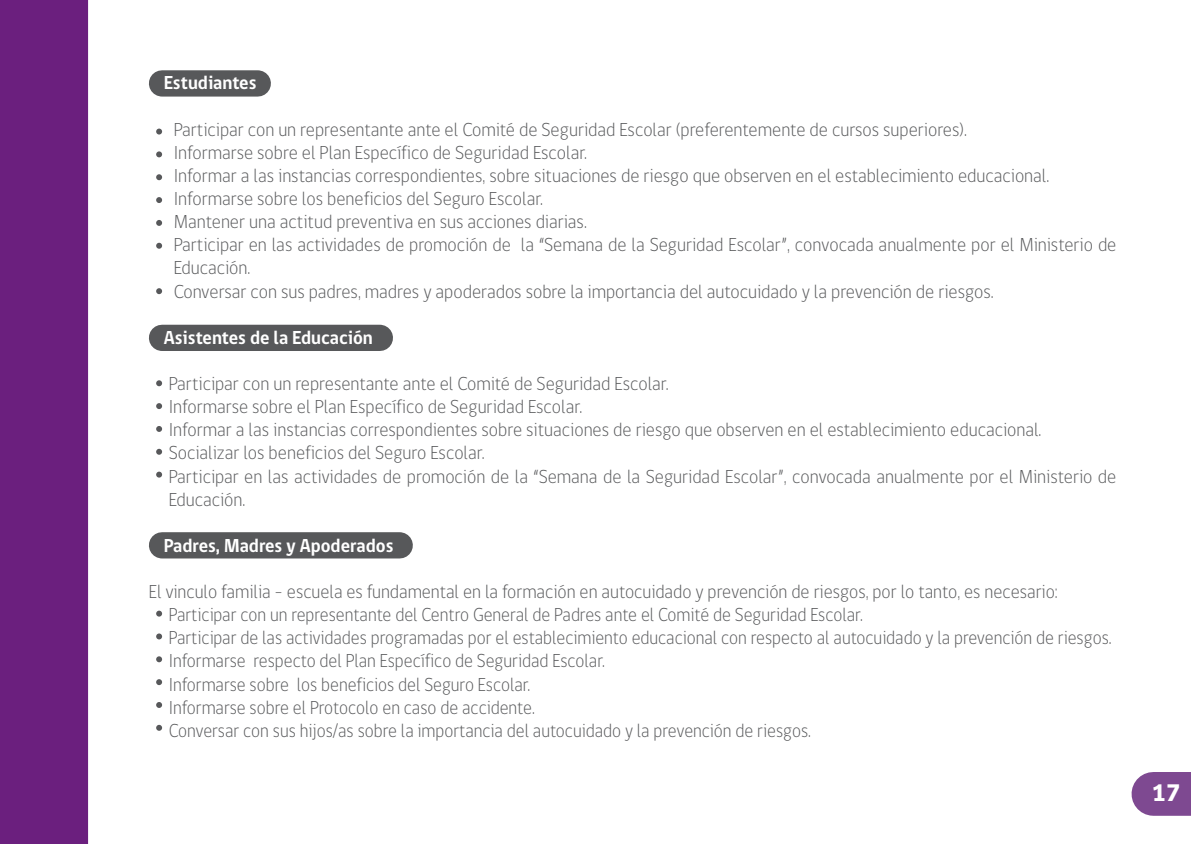
<style>
.page{position:relative;width:1191px;height:844px;background:#fff}
.page>*{position:absolute;margin:0;border:0;box-sizing:border-box;transform-origin:0 0}
.t1{font:800 24.5px "gob CL";color:#fff}
.t2{font:300 19.25px/23.1px "gob CL";color:#57585a;scale:.95 1}
.t3{font:300 19.25px "gob CL";color:#57585a;scale:.92 1}
.t4{font:300 19.25px "gob CL";color:#57585a;scale:.94 1}
.t5{font:700 19.25px "gob CL";color:#fff;scale:.95 1}
</style>
<div class="page">
<div style="left:1153px;top:771px;width:38px;height:44px;background:#7e4991"></div>
<div style="left:0;top:0;width:88px;height:843px;background:#6b1f7e"></div>
<div style="left:162px;top:70px;width:96px;height:26px;background:#57585a"></div>
<div style="left:162px;top:324px;width:218px;height:27px;background:#57585a"></div>
<div style="left:162px;top:532px;width:238px;height:26px;background:#57585a"></div>
<svg style="left:156px;top:128px;width:6px;height:6px"></svg>
<svg style="left:156px;top:151px;width:6px;height:6px"></svg>
<svg style="left:156px;top:174px;width:6px;height:6px"></svg>
<svg style="left:156px;top:197px;width:6px;height:6px"></svg>
<svg style="left:156px;top:220px;width:6px;height:6px"></svg>
<svg style="left:156px;top:243px;width:6px;height:6px"></svg>
<svg style="left:156px;top:610px;width:6px;height:6px"></svg>
<svg style="left:156px;top:633px;width:6px;height:6px"></svg>
<svg style="left:156px;top:656px;width:6px;height:6px"></svg>
<svg style="left:156px;top:679px;width:6px;height:6px"></svg>
<svg style="left:156px;top:702px;width:6px;height:5px"></svg>
<svg style="left:156px;top:724px;width:6px;height:6px"></svg>
<svg style="left:156px;top:380px;width:6px;height:6px"></svg>
<svg style="left:156px;top:403px;width:6px;height:6px"></svg>
<svg style="left:156px;top:426px;width:6px;height:6px"></svg>
<svg style="left:156px;top:448px;width:6px;height:6px"></svg>
<svg style="left:156px;top:471px;width:6px;height:6px"></svg>
<svg style="left:156px;top:288px;width:6px;height:6px"></svg>
<p class="t5" style="left:164px;top:70px;width:99px">Estudiantes</p>
<p class="t2" style="left:174px;top:118px;width:836px">Participar con un representante ante el Comité de Seguridad Escolar (preferentemente de cursos superiores).</p>
<p class="t2" style="left:174px;top:141px;width:437px">Informarse sobre el Plan Específico de Seguridad Escolar.</p>
<p class="t2" style="left:174px;top:164px;width:923px">Informar a las instancias correspondientes, sobre situaciones de riesgo que observen en el establecimiento educacional.</p>
<p class="t2" style="left:174px;top:187px;width:390px">Informarse sobre los beneficios del Seguro Escolar.</p>
<p class="t2" style="left:174px;top:211px;width:436px">Mantener una actitud preventiva en sus acciones diarias.</p>
<p class="t2" style="left:174px;top:234px;width:994px">Participar en las actividades de promoción de la “Semana de la Seguridad Escolar”, convocada anualmente por el Ministerio de<br>Educación.</p>
<p class="t2" style="left:174px;top:280px;width:864px">Conversar con sus padres, madres y apoderados sobre la importancia del autocuidado y la prevención de riesgos.</p>
<p class="t5" style="left:164px;top:324px;width:221px">Asistentes de la Educación</p>
<p class="t2" style="left:169px;top:372px;width:528px">Participar con un representante ante el Comité de Seguridad Escolar.</p>
<p class="t2" style="left:169px;top:395px;width:437px">Informarse sobre el Plan Específico de Seguridad Escolar.</p>
<p class="t2" style="left:169px;top:418px;width:920px">Informar a las instancias correspondientes sobre situaciones de riesgo que observen en el establecimiento educacional.</p>
<p class="t2" style="left:169px;top:442px;width:334px">Socializar los beneficios del Seguro Escolar.</p>
<p class="t2" style="left:169px;top:465px;width:999px">Participar en las actividades de promoción de la “Semana de la Seguridad Escolar”, convocada anualmente por el Ministerio de<br>Educación.</p>
<p class="t5" style="left:164px;top:532px;width:243px">Padres, Madres y Apoderados</p>
<p class="t4" style="left:149px;top:578px;width:968px">El vinculo familia – escuela es fundamental en la formación en autocuidado y prevención de riesgos, por lo tanto, es necesario:</p>
<p class="t3" style="left:169px;top:601px;width:756px">Participar con un representante del Centro General de Padres ante el Comité de Seguridad Escolar.</p>
<p class="t3" style="left:169px;top:624px;width:1026px">Participar de las actividades programadas por el establecimiento educacional con respecto al autocuidado y la prevención de riesgos.</p>
<p class="t3" style="left:169px;top:647px;width:475px">Informarse respecto del Plan Específico de Seguridad Escolar.</p>
<p class="t3" style="left:169px;top:670px;width:394px">Informarse sobre los beneficios del Seguro Escolar.</p>
<p class="t3" style="left:169px;top:694px;width:399px">Informarse sobre el Protocolo en caso de accidente.</p>
<p class="t3" style="left:169px;top:717px;width:699px">Conversar con sus hijos/as sobre la importancia del autocuidado y la prevención de riesgos.</p>
<p class="t1" style="left:1151px;top:775px;width:30px">17</p>
</div>
